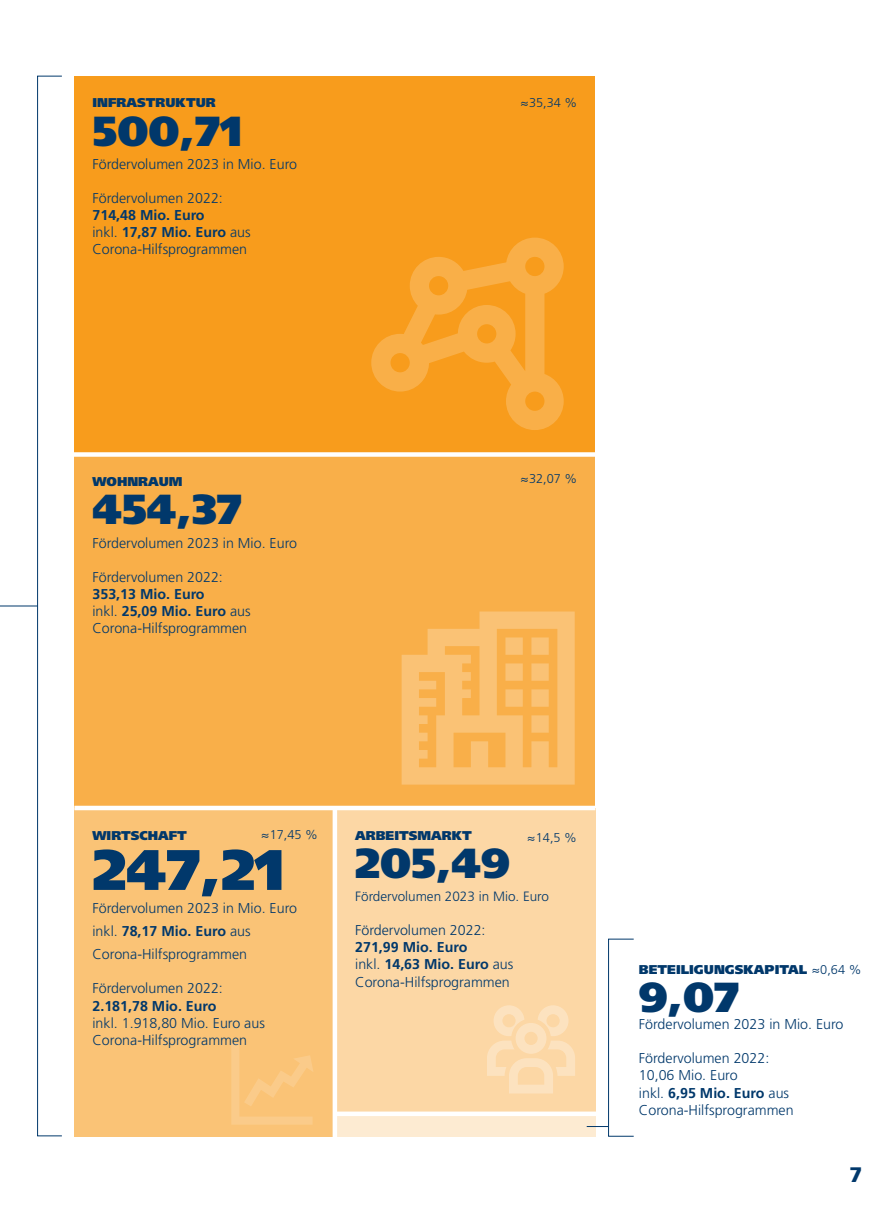
<style>
.page{position:relative;width:893px;height:1212px;background:#fff}
.page>*{position:absolute;margin:0;border:0;box-sizing:border-box;transform-origin:0 0}
.t1{font:900 57px "Frutiger LT Std";color:#01386b}
.t2{font:900 42px "Frutiger LT Std";color:#01386b}
.t3{font:900 21px "Frutiger LT Std";color:#01386b}
.t4{font:300 14.25px/17.1px "Frutiger LT Std";color:#01386b}
.t5{font:700 14.25px "Frutiger LT Std";color:#01386b}
.t6{font:300 13.5px "Frutiger LT Std";color:#01386b}
.t7{font:900 12.75px "Frutiger LT Std";color:#01386b}
.t8{font:300 12.75px "Frutiger LT Std";color:#01386b}
.s1{font-weight:700}
.s2{font-weight:300}
</style>
<div class="page">
<hr style="left:0;top:606px;width:38px;height:1px;background:#01386b">
<div style="left:335px;top:1116px;width:260px;height:20px;background:#fdebd2"></div>
<div style="left:608px;top:939px;width:26px;height:197px;border:1px solid #01386b"></div>
<svg style="left:587px;top:1126px;width:21px;height:1px"></svg>
<div style="left:37px;top:76px;width:25px;height:1060px;border:1px solid #01386b"></div>
<div style="left:74px;top:454px;width:521px;height:354px;background:#f9af49"></div>
<svg style="left:402px;top:611px;width:173px;height:173px"></svg>
<div style="left:74px;top:76px;width:521px;height:378px;background:#f89c1c"></div>
<svg style="left:371px;top:238px;width:193px;height:192px"></svg>
<div style="left:74px;top:808px;width:261px;height:328px;background:#fac376"></div>
<svg style="left:231px;top:1043px;width:82px;height:82px"></svg>
<div style="left:335px;top:808px;width:260px;height:306px;background:#fcd7a5"></div>
<svg style="left:487px;top:1005px;width:88px;height:88px"></svg>
<hr style="left:333px;top:808px;width:4px;height:402px;background:#fff">
<div style="left:335px;top:1111px;width:268px;height:5px;background:#fff"></div>
<hr style="left:74px;top:806px;width:521px;height:4px;background:#fff">
<div style="left:73px;top:452px;width:527px;height:5px;background:#fff"></div>
<p class="t7" style="left:92px;top:95px;width:125px">INFRASTRUKTUR</p>
<h2 class="t2" style="left:92px;top:105px;width:151px">500,71</h2>
<p class="t4" style="left:92px;top:155px;width:206px">Fördervolumen 2023 in Mio. Euro</p>
<p class="t4" style="left:92px;top:190px;width:132px">Fördervolumen 2022:</p>
<p class="t4" style="left:92px;top:207px;width:160px"><span class="s1">714,48 Mio. Euro<br></span>inkl. <span class="s1">17,87 Mio. Euro</span> aus<br>Corona-Hilfsprogrammen</p>
<p class="t8" style="left:521px;top:96px;width:58px">≈35,34 %</p>
<p class="t7" style="left:92px;top:474px;width:92px">WOHNRAUM</p>
<h2 class="t2" style="left:92px;top:484px;width:151px">454,37</h2>
<p class="t4" style="left:92px;top:534px;width:206px">Fördervolumen 2023 in Mio. Euro</p>
<p class="t4" style="left:92px;top:568px;width:132px">Fördervolumen 2022:</p>
<p class="t4" style="left:92px;top:585px;width:160px"><span class="s1">353,13 Mio. Euro<br></span>inkl. <span class="s1">25,09 Mio. Euro</span> aus<br>Corona-Hilfsprogrammen</p>
<p class="t8" style="left:521px;top:471px;width:58px">≈32,07 %</p>
<p class="t8" style="left:261px;top:827px;width:58px">≈17,45 %</p>
<p class="t7" style="left:355px;top:827px;width:118px">ARBEITSMARKT</p>
<h2 class="t2" style="left:355px;top:837px;width:156px">205,49</h2>
<p class="t6" style="left:355px;top:889px;width:195px">Fördervolumen 2023 in Mio. Euro</p>
<p class="t4" style="left:355px;top:922px;width:132px">Fördervolumen 2022:</p>
<p class="t4" style="left:355px;top:939px;width:160px"><span class="s1">271,99 Mio. Euro<br></span>inkl. <span class="s1">14,63 Mio. Euro</span> aus<br>Corona-Hilfsprogrammen</p>
<p class="t7" style="left:92px;top:827px;width:96px">WIRTSCHAFT</p>
<h1 class="t1" style="left:92px;top:835px;width:194px">247,21</h1>
<p class="t4" style="left:92px;top:897px;width:206px;line-height:23.1px">Fördervolumen 2023 in Mio. Euro inkl. <span class="s1">78,17 Mio. Euro</span> aus<br>Corona-Hilfsprogrammen</p>
<p class="t4" style="left:92px;top:980px;width:132px">Fördervolumen 2022:</p>
<p class="t5" style="left:92px;top:997px;width:126px">2.181,78 Mio. Euro</p>
<p class="t4" style="left:92px;top:1014px;width:174px">inkl. 1.918,80 Mio. Euro aus<br>Corona-Hilfsprogrammen</p>
<p class="t8" style="left:527px;top:831px;width:51px">≈14,5 %</p>
<p class="t7" style="left:639px;top:961px;width:224px">BETEILIGUNGSKAPITAL <span class="s2">≈0,64 %</span></p>
<h2 class="t2" style="left:639px;top:972px;width:102px">9,07</h2>
<p class="t4" style="left:639px;top:1016px;width:206px">Fördervolumen 2023 in Mio. Euro</p>
<p class="t4" style="left:639px;top:1050px;width:156px">Fördervolumen 2022:<br>10,06 Mio. Euro<br>inkl. <span class="s1">6,95 Mio. Euro</span> aus<br>Corona-Hilfsprogrammen</p>
<h3 class="t3" style="left:849px;top:1162px;width:14px">7</h3>
</div>
